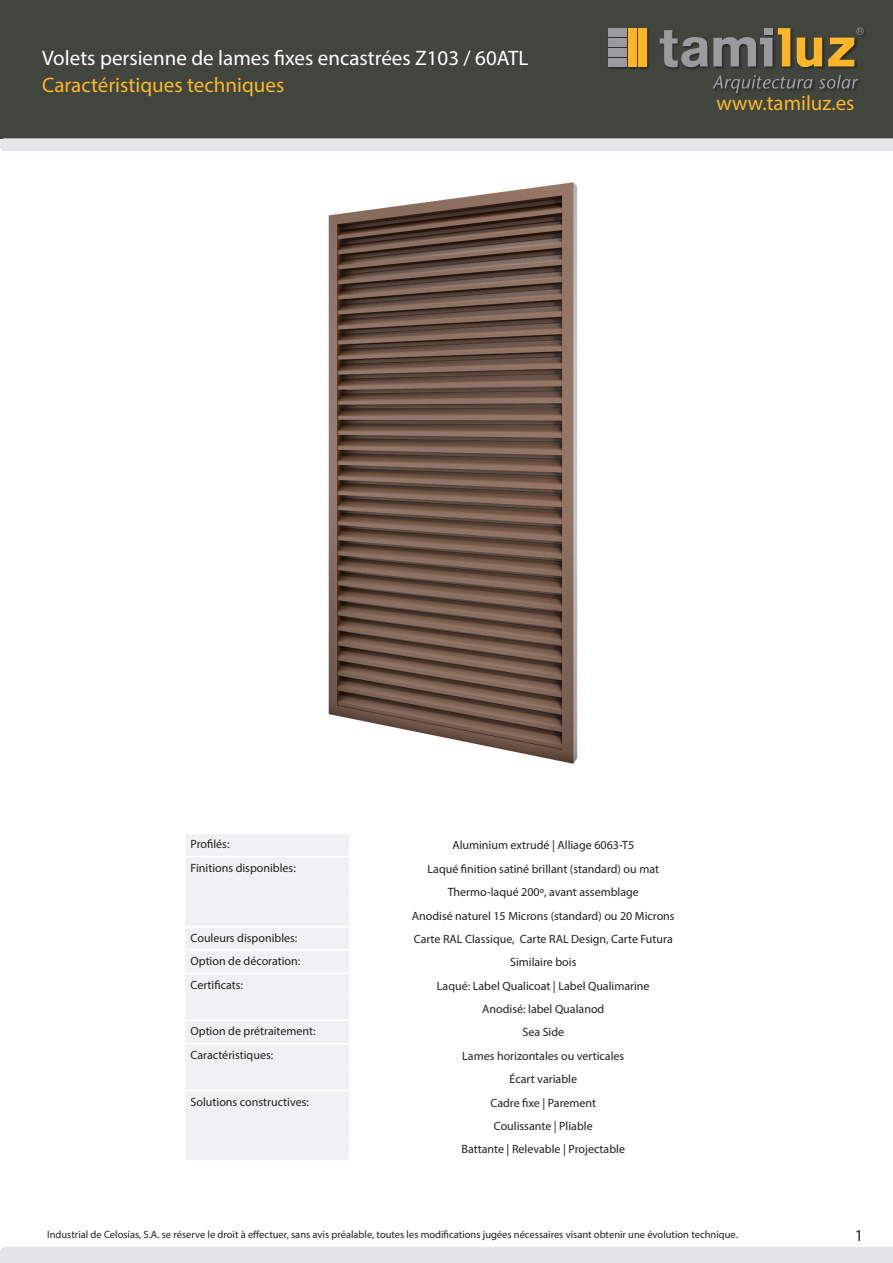
<style>
.page{position:relative;width:893px;height:1263px;background:#fff}
.page>*{position:absolute;margin:0;border:0;box-sizing:border-box;transform-origin:0 0}
.t1{font:21px "Myriad Pro";color:#fff}
.t2{font:21px "Myriad Pro";color:#fcb729}
.t3{font:20.85px "Myriad Pro";color:#fcb729}
.t4{font:16.5px "Myriad Pro";color:#231f20}
.t5{font:12px "Myriad Pro";color:#231f20}
.t6{font:10.5px "Myriad Pro";color:#231f20}
</style>
<div class="page">
<div style="left:0;top:0;width:893px;height:138px;background:#40453d"></div>
<div style="left:0;top:1247px;width:893px;height:16px;background:#e4e5e7"></div>
<svg style="left:0;top:138px;width:893px;height:13px;background:#dfe0e2"></svg>
<div style="left:185px;top:834px;width:164px;height:326px;background:#f0f1f2"></div>
<hr style="left:184px;top:856px;width:166px;height:1px;background:#fff">
<hr style="left:184px;top:926px;width:166px;height:1px;background:#fff">
<hr style="left:184px;top:949px;width:166px;height:2px;background:#fff">
<hr style="left:184px;top:973px;width:166px;height:1px;background:#fff">
<hr style="left:184px;top:1019px;width:166px;height:2px;background:#fff">
<hr style="left:184px;top:1043px;width:166px;height:1px;background:#fff">
<hr style="left:184px;top:1090px;width:166px;height:1px;background:#fff">
<img style="left:328px;top:182px;width:250px;height:582px">
<div style="left:608px;top:27px;width:259px;height:70px;background:#231f20;opacity:.75"></div>
<svg style="left:713px;top:75px;width:99px;height:18px"></svg>
<svg style="left:819px;top:75px;width:39px;height:14px"></svg>
<div style="left:608px;top:58px;width:19px;height:9px;background:#999b9e"></div>
<div style="left:608px;top:28px;width:19px;height:9px;background:#999b9e"></div>
<div style="left:608px;top:38px;width:19px;height:9px;background:#999b9e"></div>
<div style="left:608px;top:48px;width:19px;height:9px;background:#999b9e"></div>
<div style="left:628px;top:28px;width:9px;height:39px;background:#fcb729"></div>
<div style="left:639px;top:28px;width:8px;height:39px;background:#fcb729"></div>
<svg style="left:828px;top:27px;width:36px;height:39px"></svg>
<svg style="left:797px;top:38px;width:25px;height:29px"></svg>
<svg style="left:778px;top:28px;width:12px;height:38px"></svg>
<svg style="left:660px;top:30px;width:112px;height:38px"></svg>
<div style="left:764px;top:28px;width:8px;height:7px;background:#999b9e"></div>
<p class="t1" style="left:42px;top:45px;width:488px">Volets persienne de lames fixes encastrées Z103 / 60ATL</p>
<p class="t2" style="left:42px;top:72px;width:244px">Caractéristiques techniques</p>
<p class="t3" style="left:717px;top:90px;width:139px">www.tamiluz.es</p>
<p class="t5" style="left:191px;top:837px;width:40px">Profilés:</p>
<p class="t5" style="left:452px;top:838px;width:183px">Aluminium extrudé | Alliage 6063-T5</p>
<p class="t5" style="left:191px;top:860px;width:107px">Finitions disponibles:</p>
<p class="t5" style="left:428px;top:861px;width:233px">Laqué finition satiné brillant (standard) ou mat</p>
<p class="t5" style="left:448px;top:885px;width:193px">Thermo-laqué 200º, avant assemblage</p>
<p class="t5" style="left:412px;top:908px;width:264px">Anodisé naturel 15 Microns (standard) ou 20 Microns</p>
<p class="t5" style="left:191px;top:930px;width:108px">Couleurs disponibles:</p>
<p class="t5" style="left:414px;top:931px;width:261px">Carte RAL Classique, Carte RAL Design, Carte Futura</p>
<p class="t5" style="left:191px;top:954px;width:111px">Option de décoration:</p>
<p class="t5" style="left:510px;top:955px;width:68px">Similaire bois</p>
<p class="t5" style="left:191px;top:977px;width:54px">Certificats:</p>
<p class="t5" style="left:437px;top:978px;width:214px">Laqué: Label Qualicoat | Label Qualimarine</p>
<p class="t5" style="left:482px;top:1002px;width:124px">Anodisé: label Qualanod</p>
<p class="t5" style="left:191px;top:1024px;width:127px">Option de prétraitement:</p>
<p class="t5" style="left:522px;top:1025px;width:43px">Sea Side</p>
<p class="t5" style="left:191px;top:1047px;width:84px">Caractéristiques:</p>
<p class="t5" style="left:462px;top:1048px;width:164px">Lames horizontales ou verticales</p>
<p class="t5" style="left:510px;top:1072px;width:69px">Écart variable</p>
<p class="t5" style="left:191px;top:1094px;width:120px">Solutions constructives:</p>
<p class="t5" style="left:490px;top:1095px;width:107px">Cadre fixe | Parement</p>
<p class="t5" style="left:494px;top:1118px;width:100px">Coulissante | Pliable</p>
<p class="t5" style="left:462px;top:1142px;width:165px">Battante | Relevable | Projectable</p>
<p class="t6" style="left:47px;top:1228px;width:692px">Industrial de Celosías, S.A. se réserve le droit à effectuer, sans avis préalable, toutes les modifications jugées nécessaires visant obtenir une évolution technique.</p>
<p class="t4" style="left:855px;top:1225px;width:10px">1</p>
</div>
